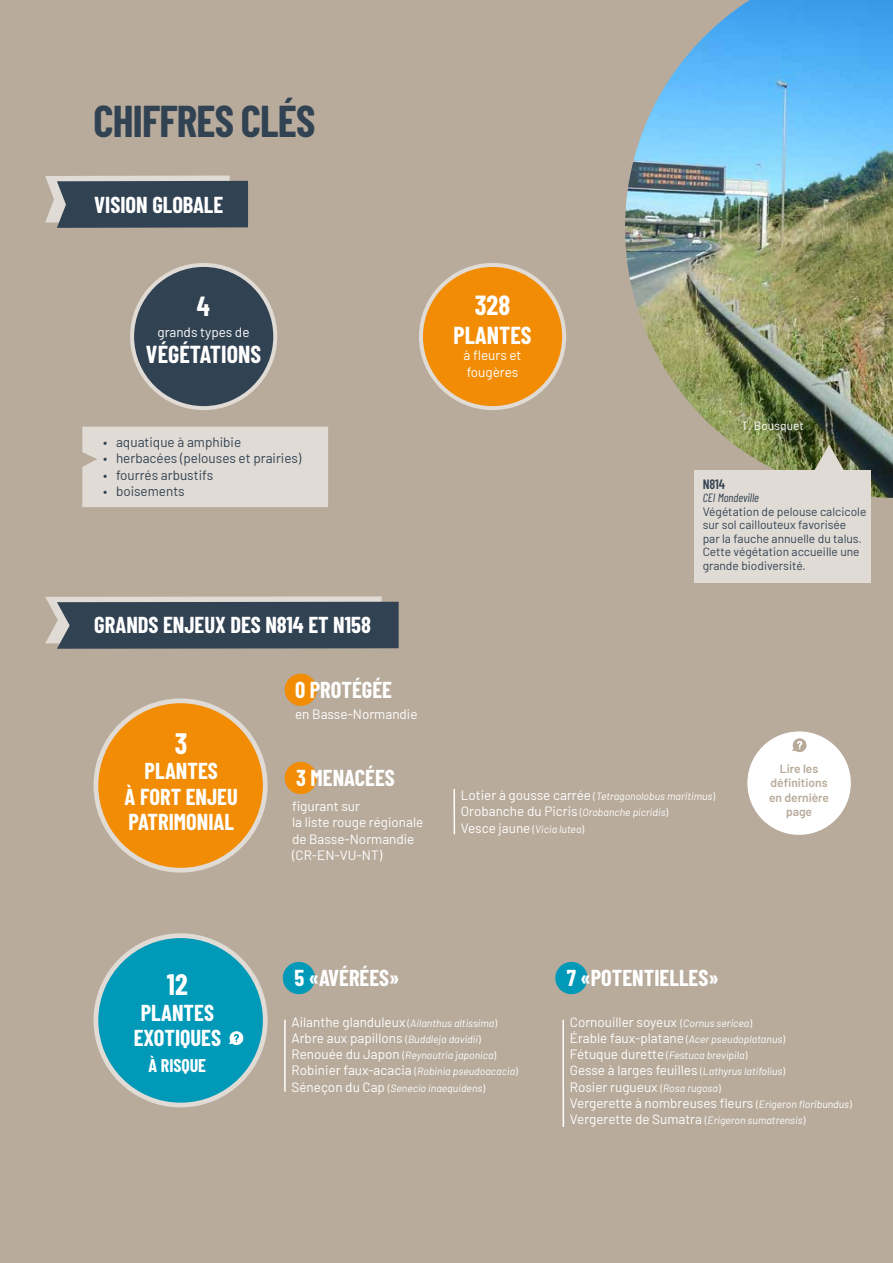
<style>
.page{position:relative;width:893px;height:1263px;background:#b8ab9b}
.page>*{position:absolute;margin:0;border:0;box-sizing:border-box;transform-origin:0 0}
.t1{font:700 43.5px "Barlow Condensed";letter-spacing:-.02em;color:#314253}
.t2{font:700 28.8px "Barlow Condensed";color:#fff}
.t3{font:700 27px "Barlow Condensed";color:#fff}
.t4{font:700 24px "Barlow Condensed";color:#fff}
.t5{font:700 22.5px/25.5px "Barlow Condensed";color:#fff;text-align:center}
.t6{font:700 18px "Barlow Condensed";color:#fff}
.t7{font:13.5px/16.2px "Barlow";color:#fff}
.t8{font:13.5px "Barlow";color:#314253}
.t9{font:600 13.5px "Barlow Condensed";color:#314253}
.t10{font:12px/13.5px "Barlow";color:#314253}
.t11{font:600 12px/14.4px "Barlow";color:#b8ab9b;text-align:center}
.t12{font:italic 12px "Barlow Condensed";color:#314253}
.t13{font:12px "Barlow";color:#fff}
.t14{font:italic 10.5px "Barlow";color:#fff}
.s1{font-style:normal;font-size:13.5px}
.s2{font-style:normal}
.s3{font-size:10.5px}
.s4{font-style:italic;font-size:10.5px}
</style>
<div class="page">
<img style="left:625px;top:0;width:268px;height:498px">
<svg style="left:45px;top:176px;width:203px;height:52px;background:#4e5b67"></svg>
<svg style="left:45px;top:596px;width:354px;height:53px;background:#4c5966"></svg>
<div style="left:421px;top:265px;width:143px;height:143px;background:#f18c04;border-radius:50%"></div>
<div style="left:419px;top:263px;width:147px;height:147px;border:4px solid #e1dbd5;border-radius:50%"></div>
<div style="left:285px;top:674px;width:32px;height:32px;background:#f18c04;border-radius:50%"></div>
<div style="left:96px;top:701px;width:169px;height:169px;background:#f18c04;border-radius:50%"></div>
<div style="left:94px;top:698px;width:174px;height:174px;border:5px solid #e1dbd5;border-radius:50%"></div>
<div style="left:285px;top:762px;width:32px;height:32px;background:#f18c04;border-radius:50%"></div>
<div style="left:96px;top:936px;width:169px;height:169px;background:#0099b7;border-radius:50%"></div>
<div style="left:94px;top:933px;width:174px;height:174px;border:5px solid #e1dbd5;border-radius:50%"></div>
<div style="left:132px;top:265px;width:143px;height:143px;background:#314253;border-radius:50%"></div>
<div style="left:130px;top:263px;width:147px;height:147px;border:4px solid #e1dbd5;border-radius:50%"></div>
<div style="left:82px;top:427px;width:246px;height:80px;background:#e1dbd5"></div>
<svg style="left:228px;top:1031px;width:16px;height:14px"></svg>
<svg style="left:453px;top:788px;width:3px;height:47px"></svg>
<div style="left:283px;top:962px;width:32px;height:32px;background:#0099b7;border-radius:50%"></div>
<div style="left:555px;top:962px;width:33px;height:32px;background:#0099b7;border-radius:50%"></div>
<hr style="left:284px;top:1020px;width:2px;height:71px;background:#fff">
<svg style="left:562px;top:1019px;width:2px;height:108px"></svg>
<div style="left:694px;top:471px;width:177px;height:112px;background:#e1dbd5"></div>
<svg style="left:807px;top:444px;width:44px;height:27px"></svg>
<div style="left:747px;top:731px;width:104px;height:104px;background:#fff;border-radius:50%"></div>
<svg style="left:792px;top:738px;width:15px;height:14px"></svg>
<h1 class="t1" style="left:94px;top:90px;width:223px">CHIFFRES CLÉS</h1>
<h3 class="t5" style="left:94px;top:191px;width:131px">VISION GLOBALE</h3>
<h3 class="t3" style="left:197px;top:287px;width:15px">4</h3>
<p class="t7" style="left:157px;top:323px;width:94px">grands types de</p>
<h3 class="t4" style="left:146px;top:337px;width:117px">VÉGÉTATIONS</h3>
<p class="t8" style="left:103px;top:433px;width:139px">• aquatique à amphibie</p>
<p class="t8" style="left:103px;top:449px;width:200px">• herbacées (pelouses et prairies)</p>
<p class="t8" style="left:103px;top:465px;width:111px">• fourrés arbustifs</p>
<p class="t8" style="left:103px;top:481px;width:83px">• boisements</p>
<h3 class="t5" style="left:94px;top:611px;width:278px">GRANDS ENJEUX DES N814 ET N158</h3>
<h3 class="t5" style="left:295px;top:676px;width:98px">0 PROTÉGÉE</h3>
<p class="t7" style="left:295px;top:705px;width:124px">en Basse-Normandie</p>
<h2 class="t2" style="left:175px;top:723px;width:14px">3</h2>
<h3 class="t5" style="left:125px;top:757px;width:115px">PLANTES<br>À FORT ENJEU<br>PATRIMONIAL</h3>
<h3 class="t5" style="left:296px;top:764px;width:100px">3 MENACÉES</h3>
<p class="t7" style="left:292px;top:797px;width:133px">figurant sur<br>la liste rouge régionale de Basse-Normandie (CR-EN-VU-NT)</p>
<h3 class="t3" style="left:475px;top:287px;width:37px">328</h3>
<h3 class="t4" style="left:453px;top:319px;width:80px">PLANTES</h3>
<p class="t7" style="left:464px;top:346px;width:60px">à fleurs et fougères</p>
<p class="t13" style="left:742px;top:416px;width:64px">T. Bousquet</p>
<p class="t9" style="left:703px;top:474px;width:24px">N814</p>
<p class="t12" style="left:703px;top:489px;width:58px">CEI Mondeville</p>
<p class="t10" style="left:703px;top:504px;width:165px">Végétation de pelouse calcicole sur sol caillouteux favorisée par la fauche annuelle du talus.<br>Cette végétation accueille une grande biodiversité.</p>
<p class="t14" style="left:461px;top:789px;width:256px"><span class="s1">Lotier à gousse carrée</span> <span class="s2">(</span>Tetragonolobus maritimus<span class="s2">)</span></p>
<p class="t7" style="left:461px;top:802px;width:209px">Orobanche du Picris <span class="s3">(</span><span class="s4">Orobanche picridis</span><span class="s3">)<br></span>Vesce jaune <span class="s3">(</span><span class="s4">Vicia lutea</span><span class="s3">)</span></p>
<p class="t11" style="left:769px;top:760px;width:62px">Lire les définitions en dernière page</p>
<h2 class="t2" style="left:167px;top:964px;width:22px">12</h2>
<h3 class="t5" style="left:134px;top:999px;width:89px">PLANTES<br>EXOTIQUES</h3>
<h3 class="t6" style="left:149px;top:1052px;width:59px">À RISQUE</h3>
<h3 class="t5" style="left:294px;top:964px;width:107px">5 «AVÉRÉES»</h3>
<h3 class="t5" style="left:567px;top:963px;width:153px">7 «POTENTIELLES»</h3>
<p class="t7" style="left:292px;top:1013px;width:207px">Ailanthe glanduleux <span class="s3">(</span><span class="s4">Ailanthus altissima</span><span class="s3">)<br></span>Arbre aux papillons <span class="s3">(</span><span class="s4">Buddleja davidii</span><span class="s3">)</span></p>
<p class="t14" style="left:292px;top:1048px;width:206px"><span class="s1">Renouée du Japon</span> <span class="s2">(</span>Reynoutria japonica<span class="s2">)</span></p>
<p class="t7" style="left:292px;top:1061px;width:228px">Robinier faux-acacia <span class="s3">(</span><span class="s4">Robinia pseudoacacia</span><span class="s3">)</span></p>
<p class="t14" style="left:292px;top:1080px;width:195px"><span class="s1">Séneçon du Cap</span> <span class="s2">(</span>Senecio inaequidens<span class="s2">)</span></p>
<p class="t7" style="left:570px;top:1013px;width:217px">Cornouiller soyeux <span class="s3">(</span><span class="s4">Cornus sericea</span><span class="s3">)<br></span>Érable faux-platane <span class="s3">(</span><span class="s4">Acer pseudoplatanus</span><span class="s3">)</span></p>
<p class="t14" style="left:570px;top:1048px;width:179px"><span class="s1">Fétuque durette</span> <span class="s2">(</span>Festuca brevipila<span class="s2">)</span></p>
<p class="t7" style="left:570px;top:1061px;width:283px">Gesse à larges feuilles <span class="s3">(</span><span class="s4">Lathyrus latifolius</span><span class="s3">)<br></span>Rosier rugueux <span class="s3">(</span><span class="s4">Rosa rugosa</span><span class="s3">)<br></span>Vergerette à nombreuses fleurs <span class="s3">(</span><span class="s4">Erigeron floribundus</span><span class="s3">)<br></span>Vergerette de Sumatra <span class="s3">(</span><span class="s4">Erigeron sumatrensis</span><span class="s3">)</span></p>
</div>
